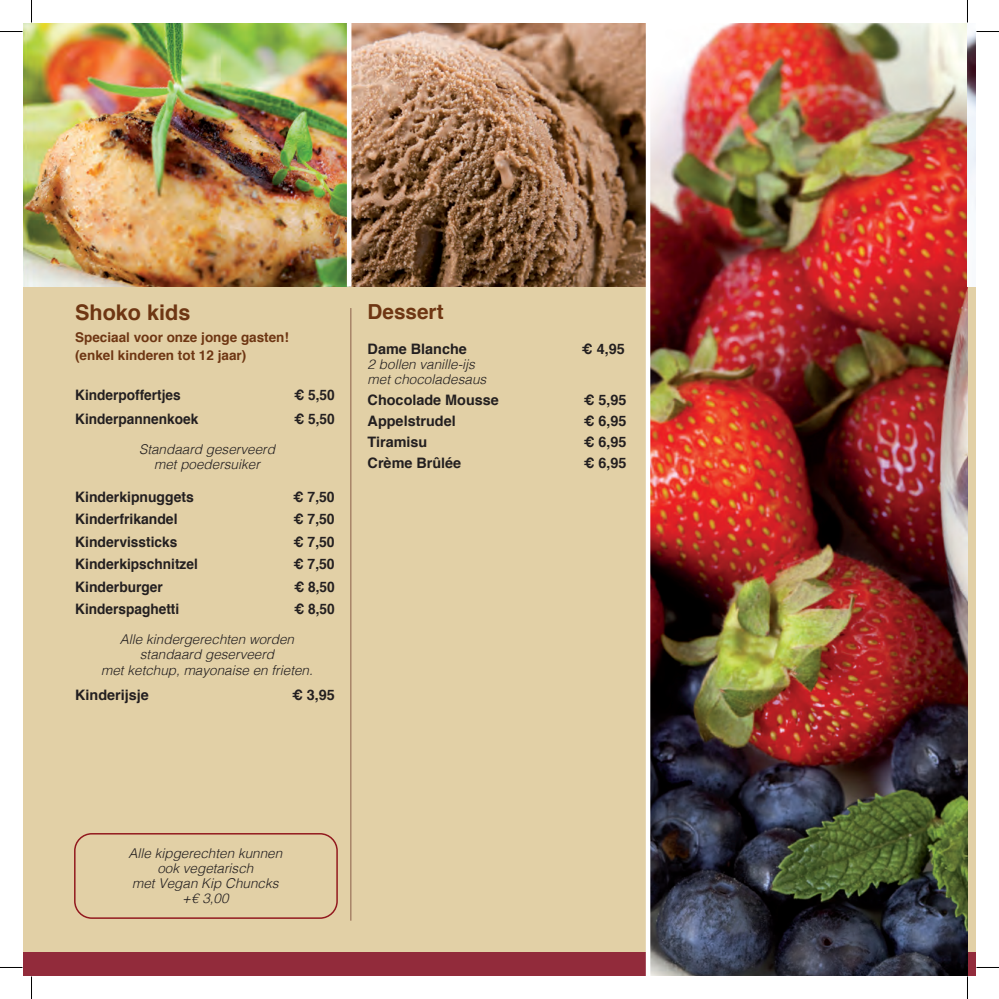
<style>
.page{position:relative;width:999px;height:999px;background:#fff}
.page>*{position:absolute;margin:0;border:0;box-sizing:border-box;transform-origin:0 0}
.t1{font:700 21.6px "Helvetica";color:#6e3613}
.t2{font:700 20.7px "Helvetica";color:#6e3613}
.t3{font:700 14.4px "Helvetica";color:#231f20}
.t4{font:700 14.4px "Helvetica";color:#231f20;scale:.95 1}
.t5{font:italic 300 13.5px/15px "Helvetica";color:#231f20;text-align:center}
.t6{font:700 13.5px/18px "Helvetica";color:#6e3613}
</style>
<div class="page">
<div style="left:23px;top:23px;width:952px;height:952px;background:#e2d0a6"></div>
<img style="left:23px;top:23px;width:324px;height:264px">
<div style="left:23px;top:952px;width:952px;height:23px;background:#922b3b"></div>
<hr style="left:350px;top:308px;width:1px;height:612px;background:#8a5e48">
<img style="left:650px;top:23px;width:317px;height:952px">
<img style="left:351px;top:23px;width:294px;height:264px">
<img style="left:967px;top:23px;width:8px;height:264px">
<hr style="left:347px;top:23px;width:4px;height:264px;background:#fff">
<div style="left:645px;top:23px;width:5px;height:952px;background:#fff"></div>
<div style="left:74px;top:833px;width:264px;height:85px;border:2px solid #92191e;border-radius:17px"></div>
<svg style="left:0;top:31px;width:22px;height:1px"></svg>
<svg style="left:976px;top:31px;width:22px;height:1px"></svg>
<svg style="left:0;top:967px;width:22px;height:1px"></svg>
<svg style="left:976px;top:967px;width:22px;height:1px"></svg>
<svg style="left:31px;top:0;width:1px;height:22px"></svg>
<svg style="left:31px;top:976px;width:1px;height:22px"></svg>
<svg style="left:967px;top:0;width:1px;height:22px"></svg>
<svg style="left:967px;top:976px;width:1px;height:22px"></svg>
<h1 class="t1" style="left:75px;top:295px;width:117px">Shoko kids</h1>
<p class="t6" style="left:75px;top:328px;width:215px">Speciaal voor onze jonge gasten! (enkel kinderen tot 12 jaar)</p>
<p class="t4" style="left:75px;top:383px;width:113px">Kinderpoffertjes</p>
<p class="t4" style="left:294px;top:383px;width:44px">€ 5,50</p>
<p class="t4" style="left:75px;top:407px;width:131px">Kinderpannenkoek</p>
<p class="t4" style="left:294px;top:407px;width:44px">€ 5,50</p>
<p class="t5" style="left:139px;top:441px;width:137px">Standaard geserveerd met poedersuiker</p>
<p class="t3" style="left:75px;top:485px;width:120px">Kinderkipnuggets</p>
<p class="t3" style="left:293px;top:485px;width:43px">€ 7,50</p>
<p class="t3" style="left:75px;top:507px;width:104px">Kinderfrikandel</p>
<p class="t4" style="left:293px;top:507px;width:45px">€ 7,50</p>
<p class="t3" style="left:75px;top:530px;width:104px">Kindervissticks</p>
<p class="t4" style="left:293px;top:530px;width:45px">€ 7,50</p>
<p class="t3" style="left:75px;top:552px;width:124px">Kinderkipschnitzel</p>
<p class="t4" style="left:293px;top:552px;width:45px">€ 7,50</p>
<p class="t3" style="left:75px;top:575px;width:89px">Kinderburger</p>
<p class="t4" style="left:294px;top:575px;width:44px">€ 8,50</p>
<p class="t4" style="left:75px;top:597px;width:111px">Kinderspaghetti</p>
<p class="t4" style="left:294px;top:597px;width:44px">€ 8,50</p>
<p class="t5" style="left:101px;top:631px;width:213px">Alle kindergerechten worden standaard geserveerd<br>met ketchup, mayonaise en frieten.</p>
<p class="t3" style="left:75px;top:683px;width:75px">Kinderijsje</p>
<p class="t3" style="left:292px;top:683px;width:44px">€ 3,95</p>
<h2 class="t2" style="left:367px;top:295px;width:77px">Dessert</h2>
<p class="t3" style="left:367px;top:337px;width:101px">Dame Blanche</p>
<p class="t3" style="left:582px;top:337px;width:44px">€ 4,95</p>
<p class="t5" style="left:367px;top:356px;width:120px;text-align:left">2 bollen vanille-ijs met chocoladesaus</p>
<p class="t3" style="left:367px;top:388px;width:133px">Chocolade Mousse</p>
<p class="t3" style="left:583px;top:388px;width:44px">€ 5,95</p>
<p class="t3" style="left:367px;top:409px;width:90px">Appelstrudel</p>
<p class="t3" style="left:583px;top:409px;width:44px">€ 6,95</p>
<p class="t3" style="left:367px;top:430px;width:61px">Tiramisu</p>
<p class="t3" style="left:583px;top:430px;width:44px">€ 6,95</p>
<p class="t3" style="left:367px;top:451px;width:95px">Crème Brûlée</p>
<p class="t3" style="left:583px;top:451px;width:44px">€ 6,95</p>
<p class="t5" style="left:128px;top:845px;width:155px">Alle kipgerechten kunnen ook vegetarisch<br>met Vegan Kip Chuncks +€ 3,00</p>
</div>
